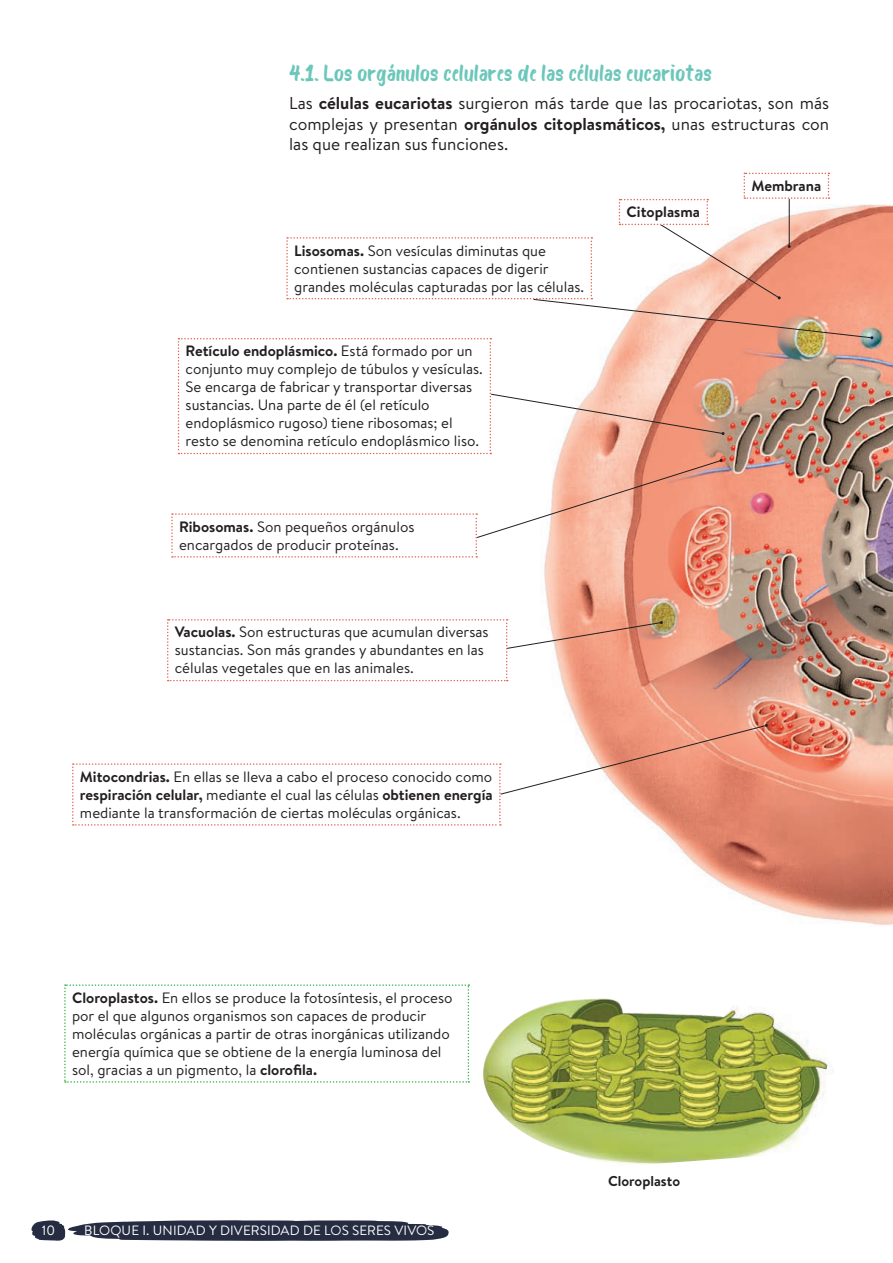
<style>
.page{position:relative;width:893px;height:1263px;background:#fff}
.page>*{position:absolute;margin:0;border:0;box-sizing:border-box;transform-origin:0 0}
._01-TERCER_ORDEN{font:22.5px "Bosk";letter-spacing:.01em;color:#6cc7ba}
._02_Texto{font:17.25px/20.2px "Brandon Text";color:#231f20;text-align:justify}
._02_TEXTO_ESQUEMA{font:15px/18px "Brandon Text";color:#231f20}
._02_TEXTO_ESQUEMA-2{font:700 15px "Brandon Text";color:#231f20}
._01_PIE_DE_FOTO_ILUS{font:700 14.25px "Brandon Text";color:#231f20}
.t1{font:13.5px "Brandon Text";letter-spacing:.01em;color:#fff}
.s1{font-weight:700}
</style>
<div class="page">
<svg style="left:31px;top:1220px;width:418px;height:21px;background:#454a5c"></svg>
<img style="left:544px;top:205px;width:349px;height:720px">
<svg style="left:64px;top:984px;width:405px;height:99px"></svg>
<svg style="left:72px;top:724px;width:696px;height:102px"></svg>
<svg style="left:167px;top:619px;width:496px;height:62px"></svg>
<img style="left:483px;top:998px;width:347px;height:166px">
<svg style="left:171px;top:173px;width:702px;height:385px"></svg>
<p class="_01-TERCER_ORDEN" style="left:289px;top:58px;width:424px">4.1. Los orgánulos celulares de las células eucariotas</p>
<p class="_02_Texto" style="left:289px;top:93px;width:542px">Las <span class="s1">células eucariotas</span> surgieron más tarde que las procariotas, son más complejas y presentan <span class="s1">orgánulos citoplasmáticos,</span> unas estructuras con las que realizan sus funciones.</p>
<p class="_02_TEXTO_ESQUEMA-2" style="left:751px;top:175px;width:71px">Membrana</p>
<p class="_02_TEXTO_ESQUEMA" style="left:294px;top:241px;width:291px"><span class="s1">Lisosomas.</span> Son vesículas diminutas que contienen sustancias capaces de digerir grandes moléculas capturadas por las células.</p>
<p class="_02_TEXTO_ESQUEMA" style="left:186px;top:342px;width:299px"><span class="s1">Retículo endoplásmico.</span> Está formado por un conjunto muy complejo de túbulos y vesículas.<br>Se encarga de fabricar y transportar diversas sustancias. Una parte de él (el retículo endoplásmico rugoso) tiene ribosomas; el resto se denomina retículo endoplásmico liso.</p>
<p class="_02_TEXTO_ESQUEMA" style="left:179px;top:517px;width:237px"><span class="s1">Ribosomas.</span> Son pequeños orgánulos encargados de producir proteínas.</p>
<p class="_02_TEXTO_ESQUEMA" style="left:175px;top:623px;width:315px"><span class="s1">Vacuolas.</span> Son estructuras que acumulan diversas sustancias. Son más grandes y abundantes en las células vegetales que en las animales.</p>
<p class="_02_TEXTO_ESQUEMA" style="left:80px;top:767px;width:414px;text-align:justify"><span class="s1">Mitocondrias.</span> En ellas se lleva a cabo el proceso conocido como <span class="s1">respiración celular,</span> mediante el cual las células <span class="s1">obtienen energía </span>mediante la transformación de ciertas moléculas orgánicas.</p>
<p class="_02_TEXTO_ESQUEMA-2" style="left:627px;top:202px;width:75px">Citoplasma</p>
<p class="_02_TEXTO_ESQUEMA" style="left:72px;top:988px;width:382px"><span class="s1">Cloroplastos.</span> En ellos se produce la fotosíntesis, el proceso por el que algunos organismos son capaces de producir moléculas orgánicas a partir de otras inorgánicas utilizando energía química que se obtiene de la energía luminosa del sol, gracias a un pigmento, la <span class="s1">clorofila.</span></p>
<p class="t1" style="left:42px;top:1221px;width:15px">10</p>
<p class="t1" style="left:84px;top:1221px;width:352px">BLOQUE I. UNIDAD Y DIVERSIDAD DE LOS SERES VIVOS</p>
<p class="_01_PIE_DE_FOTO_ILUS" style="left:608px;top:1171px;width:74px">Cloroplasto</p>
</div>
